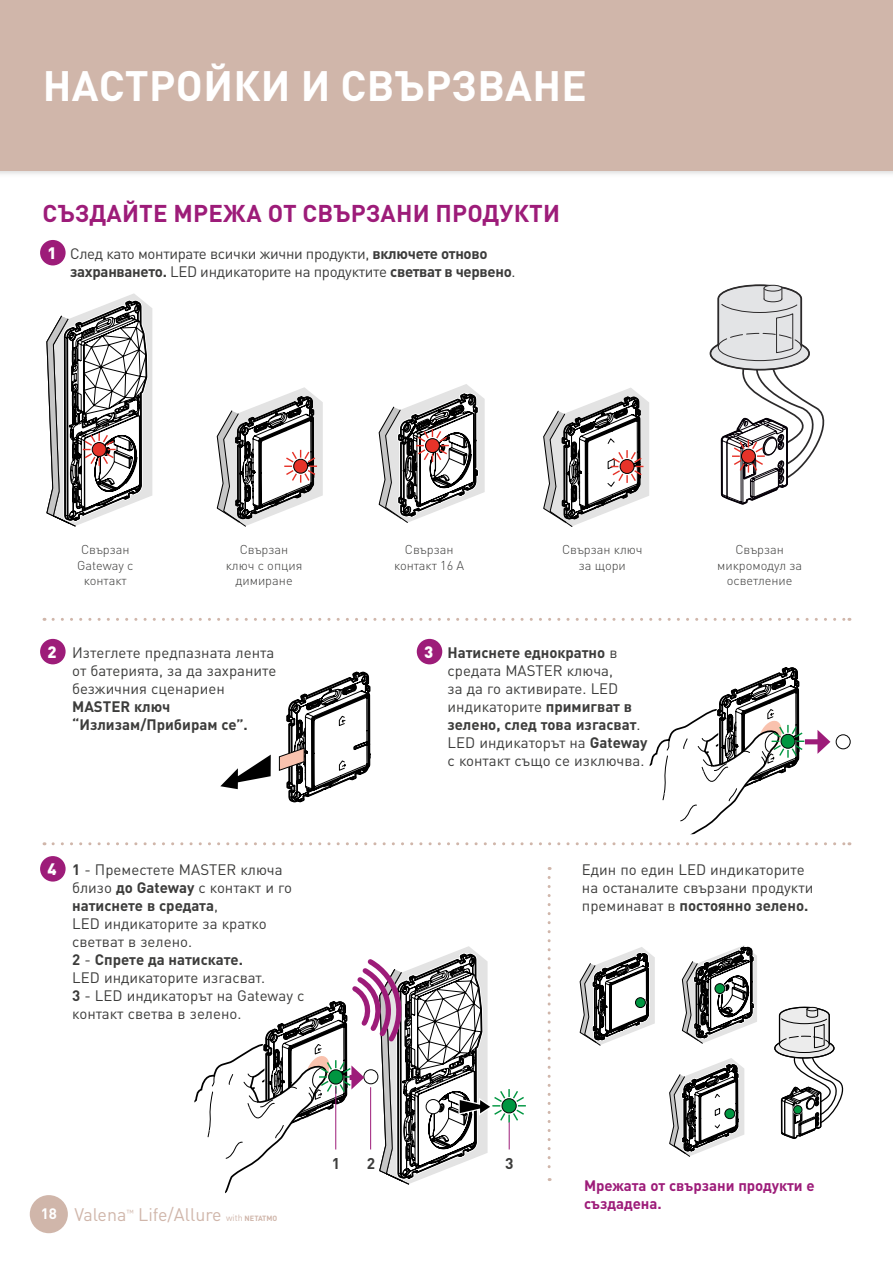
<style>
.page{position:relative;width:893px;height:1263px;background:#fff}
.page>*{position:absolute;margin:0;border:0;box-sizing:border-box;transform-origin:0 0}
.t1{font:700 42px "DIN Pro";letter-spacing:.01em;color:#fff}
.t2{font:700 24px "DIN Pro";letter-spacing:.01em;color:#9d1c79}
.t3{font:18px "DIN Pro";color:#d0b6aa}
.t4{font:900 16.35px "DIN Pro";color:#fff}
.t5{font:700 15.45px "DIN Pro";color:#3c3c3b}
.t6{font:15px/18px "DIN Pro";color:#3c3c3b}
.t7{font:15px/18px "DIN Pro";letter-spacing:-.02em;color:#3c3c3b}
.t8{font:700 15px/18px "DIN Pro";color:#9d1c79}
.t9{font:700 15px/18px "DIN Pro";color:#3c3c3b}
.t10{font:300 12.75px/15.3px "DIN Pro";color:#3c3c3b;text-align:center}
.t11{font:700 7.5px "DIN Pro";color:#d0b6aa}
.s1{font-weight:700}
.s2{font-weight:900;font-size:16.35px;color:#fff}
.s3{font-weight:700;font-size:15px;color:#fff}
.s4{font-weight:400;font-size:9px}
</style>
<div class="page">
<div style="left:0;top:0;width:893px;height:178px;background:#000;opacity:.28"></div>
<div style="left:0;top:0;width:893px;height:170px;background:#d0b6aa"></div>
<div style="left:40px;top:240px;width:26px;height:25px;background:#9d1c79;border-radius:50%"></div>
<div style="left:40px;top:639px;width:26px;height:25px;background:#9d1c79;border-radius:50%"></div>
<div style="left:417px;top:639px;width:25px;height:25px;background:#9d1c79;border-radius:50%"></div>
<div style="left:40px;top:856px;width:26px;height:25px;background:#9d1c79;border-radius:50%"></div>
<div style="left:836px;top:734px;width:14px;height:15px;border:1px solid #000;border-radius:50%"></div>
<div style="left:805px;top:739px;width:17px;height:5px;background:#9d1c79"></div>
<svg style="left:817px;top:730px;width:13px;height:24px"></svg>
<svg style="left:46px;top:293px;width:106px;height:234px"></svg>
<svg style="left:217px;top:387px;width:106px;height:140px"></svg>
<div style="left:294px;top:459px;width:14px;height:14px;background:#e63329;border-radius:50%"></div>
<div style="left:293px;top:459px;width:15px;height:14px;border:1px solid #000;border-radius:50%"></div>
<svg style="left:378px;top:384px;width:107px;height:139px"></svg>
<svg style="left:543px;top:388px;width:106px;height:139px"></svg>
<div style="left:620px;top:459px;width:14px;height:14px;background:#e63329;border-radius:50%"></div>
<div style="left:620px;top:459px;width:14px;height:15px;border:1px solid #000;border-radius:50%"></div>
<svg style="left:709px;top:284px;width:115px;height:221px"></svg>
<div style="left:741px;top:449px;width:14px;height:14px;background:#e63329;border-radius:50%"></div>
<div style="left:741px;top:449px;width:15px;height:14px;border:1px solid #000;border-radius:50%"></div>
<svg style="left:278px;top:671px;width:93px;height:132px"></svg>
<svg style="left:220px;top:754px;width:51px;height:36px"></svg>
<svg style="left:650px;top:667px;width:158px;height:167px"></svg>
<div style="left:781px;top:734px;width:14px;height:14px;background:#009641;border-radius:50%"></div>
<div style="left:781px;top:734px;width:14px;height:14px;border:1px solid #000;border-radius:50%"></div>
<svg style="left:579px;top:947px;width:76px;height:99px"></svg>
<svg style="left:634px;top:996px;width:12px;height:13px"></svg>
<div style="left:635px;top:998px;width:10px;height:9px;background:#009641;border-radius:50%"></div>
<div style="left:635px;top:997px;width:11px;height:11px;border:1px solid #000;border-radius:50%"></div>
<svg style="left:669px;top:945px;width:174px;height:212px"></svg>
<div style="left:807px;top:1007px;width:11px;height:4px;border:1px solid #000;border-radius:50%"></div>
<svg style="left:793px;top:1105px;width:10px;height:10px"></svg>
<div style="left:794px;top:1105px;width:8px;height:9px;background:#009641;border-radius:50%"></div>
<div style="left:793px;top:1105px;width:9px;height:9px;border:1px solid #000;border-radius:50%"></div>
<svg style="left:194px;top:946px;width:332px;height:248px"></svg>
<svg style="left:53px;top:618px;width:797px;height:3px"></svg>
<svg style="left:53px;top:842px;width:797px;height:3px"></svg>
<svg style="left:548px;top:877px;width:3px;height:304px"></svg>
<div style="left:30px;top:1195px;width:38px;height:38px;background:#d0b6aa;border-radius:50%"></div>
<h1 class="t1" style="left:43px;top:51px;width:546px">НАСТРОЙКИ И СВЪРЗВАНЕ</h1>
<h2 class="t2" style="left:43px;top:194px;width:519px">СЪЗДАЙТЕ МРЕЖА ОТ СВЪРЗАНИ ПРОДУКТИ</h2>
<p class="t4" style="left:48px;top:242px;width:11px">1</p>
<p class="t7" style="left:70px;top:244px;width:447px">След като монтирате всички жични продукти, <span class="s1">включете отново захранването.</span> LED индикаторите на продуктите <span class="s1">светват в червено</span>.</p>
<p class="t10" style="left:77px;top:541px;width:58px">Свързан<br>Gateway с контакт</p>
<p class="t10" style="left:394px;top:541px;width:72px">Свързан контакт 16 A</p>
<p class="t10" style="left:226px;top:541px;width:78px">Свързан ключ с опция димиране</p>
<p class="t10" style="left:562px;top:541px;width:82px">Свързан ключ за щори</p>
<p class="t10" style="left:717px;top:541px;width:86px">Свързан микромодул за осветление</p>
<p class="t4" style="left:48px;top:641px;width:11px">2</p>
<p class="t6" style="left:448px;top:643px;width:201px;text-indent:-23px"><span class="s2">3</span> <span class="s1">Натиснете еднократно</span> в средата MASTER ключа,<br>за да го активирате. LED индикаторите <span class="s1">примигват в зелено, след това изгасват</span>.<br>LED индикаторът на <span class="s1">Gateway </span>с контакт също се изключва.</p>
<p class="t6" style="left:72px;top:643px;width:206px">Изтеглете предпазната лента от батерията, за да захраните безжичния сценариен</p>
<p class="t9" style="left:72px;top:695px;width:177px">MASTER ключ “Излизам/Прибирам се”.</p>
<p class="t4" style="left:48px;top:858px;width:11px">4</p>
<p class="t6" style="left:72px;top:860px;width:234px"><span class="s1">1</span> - Преместете MASTER ключа близо <span class="s1">до Gateway</span> с контакт и го <span class="s1">натиснете в средата</span>,<br>LED индикаторите за кратко светват в зелено.<br><span class="s1">2</span> - <span class="s1">Спрете да натискате.<br></span>LED индикаторите изгасват.<br><span class="s1">3</span> - LED индикаторът на Gateway с контакт светва в зелено.</p>
<p class="t6" style="left:582px;top:860px;width:233px">Един по един LED индикаторите на останалите свързани продукти преминават в <span class="s1">постоянно зелено.</span></p>
<p class="t5" style="left:332px;top:1151px;width:10px">1</p>
<p class="t5" style="left:367px;top:1151px;width:10px">2</p>
<p class="t5" style="left:505px;top:1151px;width:10px">3</p>
<p class="t3" style="left:41px;top:1202px;width:183px"><span class="s3">18</span> Valena<sup>™</sup> Life/Allure</p>
<p class="t11" style="left:226px;top:1211px;width:53px"><span class="s4">with</span> NETATMO</p>
<p class="t8" style="left:584px;top:1175px;width:232px">Мрежата от свързани продукти е създадена.</p>
</div>
